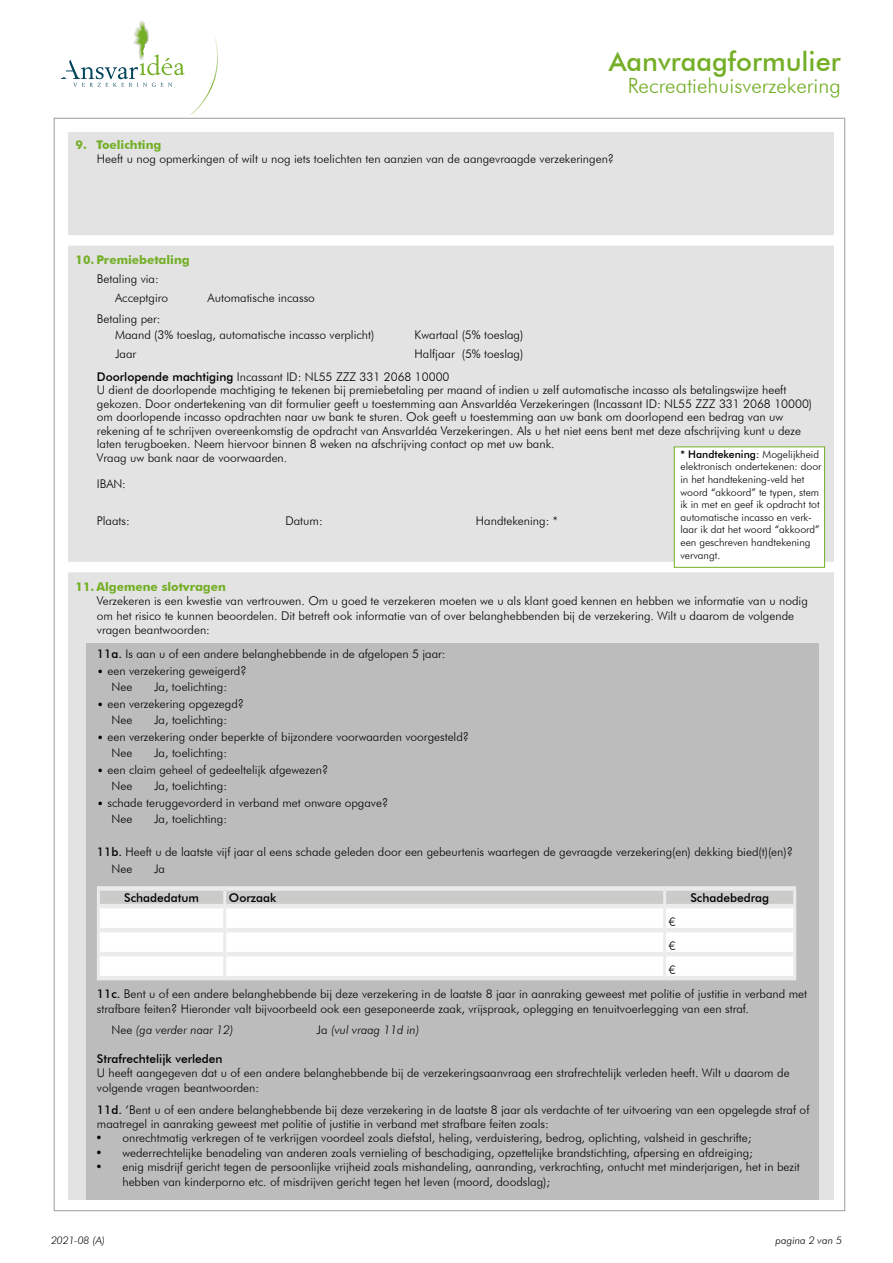
<style>
.page{position:relative;width:893px;height:1263px;background:#fff}
.page>*{position:absolute;margin:0;border:0;box-sizing:border-box;transform-origin:0 0}
.t1{font:500 27px "Futura BT";color:#74af27}
.t2{font:300 21px "Futura BT";color:#74af27}
.t3{font:300 12px/16.5px "Futura BT";color:#000}
.t4{font:500 12px "Futura BT";color:#000}
.t5{font:700 12px "Futura BT";color:#74af27}
.t6{font:italic 300 12px "Futura BT";color:#000}
.t7{font:300 10.5px/12.6px "Futura BT";color:#000}
.t8{font:italic 300 10.5px "Futura BT";color:#000}
.s1{font-weight:500}
.s2{font-style:italic}
.s3{font-style:normal}
</style>
<div class="page">
<div style="left:68px;top:132px;width:765px;height:1067px;background:#e3e3e3"></div>
<div style="left:86px;top:643px;width:732px;height:556px;background:#bcbcbc"></div>
<svg style="left:61px;top:21px;width:157px;height:94px"></svg>
<div style="left:63px;top:235px;width:777px;height:11px;background:#fff"></div>
<div style="left:63px;top:562px;width:777px;height:10px;background:#fff"></div>
<div style="left:100px;top:891px;width:693px;height:13px;background:#cbcbca"></div>
<div style="left:100px;top:908px;width:693px;height:68px;background:#fff"></div>
<div style="left:97px;top:886px;width:128px;height:5px;background:#ebebeb"></div>
<div style="left:225px;top:886px;width:440px;height:5px;background:#ebebeb"></div>
<div style="left:665px;top:886px;width:131px;height:5px;background:#ebebeb"></div>
<hr style="left:100px;top:904px;width:123px;height:4px;background:#ebebeb">
<hr style="left:226px;top:904px;width:437px;height:4px;background:#ebebeb">
<hr style="left:666px;top:904px;width:127px;height:4px;background:#ebebeb">
<hr style="left:100px;top:928px;width:123px;height:4px;background:#ebebeb">
<hr style="left:226px;top:928px;width:437px;height:4px;background:#ebebeb">
<hr style="left:666px;top:928px;width:127px;height:4px;background:#ebebeb">
<hr style="left:100px;top:952px;width:123px;height:4px;background:#ebebeb">
<hr style="left:226px;top:952px;width:437px;height:4px;background:#ebebeb">
<hr style="left:666px;top:952px;width:127px;height:4px;background:#ebebeb">
<hr style="left:97px;top:976px;width:128px;height:4px;background:#ebebeb">
<hr style="left:225px;top:976px;width:440px;height:4px;background:#ebebeb">
<hr style="left:665px;top:976px;width:131px;height:4px;background:#ebebeb">
<hr style="left:97px;top:891px;width:3px;height:15px;background:#ebebeb">
<hr style="left:223px;top:891px;width:3px;height:15px;background:#ebebeb">
<hr style="left:663px;top:891px;width:3px;height:15px;background:#ebebeb">
<hr style="left:793px;top:891px;width:3px;height:15px;background:#ebebeb">
<hr style="left:97px;top:906px;width:3px;height:24px;background:#ebebeb">
<hr style="left:223px;top:906px;width:3px;height:24px;background:#ebebeb">
<hr style="left:663px;top:906px;width:3px;height:24px;background:#ebebeb">
<hr style="left:793px;top:906px;width:3px;height:24px;background:#ebebeb">
<hr style="left:97px;top:930px;width:3px;height:24px;background:#ebebeb">
<hr style="left:223px;top:930px;width:3px;height:24px;background:#ebebeb">
<hr style="left:663px;top:930px;width:3px;height:24px;background:#ebebeb">
<hr style="left:793px;top:930px;width:3px;height:24px;background:#ebebeb">
<hr style="left:97px;top:954px;width:3px;height:22px;background:#ebebeb">
<hr style="left:223px;top:954px;width:3px;height:22px;background:#ebebeb">
<hr style="left:663px;top:954px;width:3px;height:22px;background:#ebebeb">
<hr style="left:793px;top:954px;width:3px;height:22px;background:#ebebeb">
<div style="left:674px;top:446px;width:151px;height:122px;background:#fff;border:1px solid #74af27"></div>
<h1 class="t1" style="left:609px;top:45px;width:233px">Aanvraagformulier</h1>
<h2 class="t2" style="left:628px;top:73px;width:214px">Recreatiehuisverzekering</h2>
<p class="t5" style="left:76px;top:137px;width:87px">9. Toelichting</p>
<p class="t3" style="left:97px;top:151px;width:519px">Heeft u nog opmerkingen of wilt u nog iets toelichten ten aanzien van de aangevraagde verzekeringen?</p>
<p class="t5" style="left:76px;top:253px;width:116px">10. Premiebetaling</p>
<p class="t3" style="left:115px;top:269px;width:55px;line-height:18.8px;text-indent:-18px">Betaling via:<br>Acceptgiro</p>
<p class="t3" style="left:208px;top:289px;width:109px">Automatische incasso</p>
<p class="t3" style="left:115px;top:310px;width:261px;text-indent:-18px">Betaling per:<br>Maand (3% toeslag, automatische incasso verplicht)</p>
<p class="t3" style="left:415px;top:327px;width:110px">Kwartaal (5% toeslag)</p>
<p class="t3" style="left:97px;top:342px;width:428px;line-height:22.5px;text-indent:318px">Halfjaar (5% toeslag)<br><span class="s1">Doorlopende machtiging</span> Incassant ID: NL55 ZZZ 331 2068 10000</p>
<p class="t3" style="left:97px;top:383px;width:717px;line-height:13.5px">U dient de doorlopende machtiging te tekenen bij premiebetaling per maand of indien u zelf automatische incasso als betalingswijze heeft gekozen. Door ondertekening van dit formulier geeft u toestemming aan AnsvarIdéa Verzekeringen (Incassant ID: NL55 ZZZ 331 2068 10000) om doorlopende incasso opdrachten naar uw bank te sturen. Ook geeft u toestemming aan uw bank om doorlopend een bedrag van uw rekening af te schrijven overeenkomstig de opdracht van AnsvarIdéa Verzekeringen. Als u het niet eens bent met deze afschrijving kunt u deze laten terugboeken. Neem hiervoor binnen 8 weken na afschrijving contact op met uw bank.<br>Vraag uw bank naar de voorwaarden.</p>
<p class="t3" style="left:97px;top:475px;width:31px">IBAN:</p>
<p class="t3" style="left:97px;top:513px;width:35px">Plaats:</p>
<p class="t3" style="left:285px;top:513px;width:39px">Datum:</p>
<p class="t3" style="left:476px;top:513px;width:83px">Handtekening: *</p>
<p class="t3" style="left:115px;top:345px;width:23px">Jaar</p>
<p class="t7" style="left:680px;top:448px;width:143px"><span class="s1">* Handtekening:</span> Mogelijkheid elektronisch ondertekenen: door in het handtekening-veld het woord “akkoord” te typen, stem ik in met en geef ik opdracht tot automatische incasso en verk&shy;laar ik dat het woord “akkoord” een geschreven handtekening vervangt.</p>
<p class="t5" style="left:76px;top:579px;width:152px">11. Algemene slotvragen</p>
<p class="t3" style="left:97px;top:594px;width:712px;line-height:14.4px">Verzekeren is een kwestie van vertrouwen. Om u goed te verzekeren moeten we u als klant goed kennen en hebben we informatie van u nodig om het risico te kunnen beoordelen. Dit betreft ook informatie van of over belanghebbenden bij de verzekering. Wilt u daarom de volgende vragen beantwoorden:</p>
<p class="t3" style="left:97px;top:645px;width:350px"><span class="s1">11a.</span> Is aan u of een andere belanghebbende in de afgelopen 5 jaar:</p>
<p class="t3" style="left:112px;top:662px;width:136px;text-indent:-15px">• een verzekering geweigerd?<br>Nee</p>
<p class="t3" style="left:154px;top:678px;width:74px">Ja, toelichting:</p>
<p class="t3" style="left:112px;top:695px;width:134px;text-indent:-15px">• een verzekering opgezegd?<br>Nee</p>
<p class="t3" style="left:154px;top:711px;width:74px">Ja, toelichting:</p>
<p class="t3" style="left:112px;top:728px;width:359px;text-indent:-15px">• een verzekering onder beperkte of bijzondere voorwaarden voorgesteld?<br>Nee</p>
<p class="t3" style="left:154px;top:745px;width:74px">Ja, toelichting:</p>
<p class="t3" style="left:112px;top:761px;width:218px;text-indent:-15px">• een claim geheel of gedeeltelijk afgewezen?<br>Nee</p>
<p class="t3" style="left:154px;top:778px;width:74px">Ja, toelichting:</p>
<p class="t3" style="left:112px;top:794px;width:278px;text-indent:-15px">• schade teruggevorderd in verband met onware opgave?<br>Nee</p>
<p class="t3" style="left:154px;top:811px;width:74px">Ja, toelichting:</p>
<p class="t3" style="left:112px;top:844px;width:683px;text-indent:-15px"><span class="s1">11b.</span> Heeft u de laatste vijf jaar al eens schade geleden door een gebeurtenis waartegen de gevraagde verzekering(en) dekking bied(t)(en)?<br>Nee</p>
<p class="t3" style="left:154px;top:860px;width:12px">Ja</p>
<p class="t4" style="left:124px;top:890px;width:76px">Schadedatum</p>
<p class="t4" style="left:229px;top:890px;width:49px">Oorzaak</p>
<p class="t4" style="left:690px;top:890px;width:80px">Schadebedrag</p>
<p class="t3" style="left:669px;top:913px;width:8px">€</p>
<p class="t3" style="left:669px;top:937px;width:8px">€</p>
<p class="t3" style="left:669px;top:961px;width:8px">€</p>
<p class="t3" style="left:97px;top:986px;width:712px"><span class="s1">11c.</span> Bent u of een andere belanghebbende bij deze verzekering in de laatste 8 jaar in aanraking geweest met politie of justitie in verband met</p>
<p class="t3" style="left:112px;top:998px;width:639px;line-height:21px;text-indent:-15px">strafbare feiten? Hieronder valt bijvoorbeeld ook een geseponeerde zaak, vrijspraak, oplegging en tenuitvoerlegging van een straf.<br>Nee <span class="s2">(ga verder naar 12)</span></p>
<p class="t6" style="left:317px;top:1023px;width:104px"><span class="s3">Ja</span> (vul vraag 11d in)</p>
<p class="t4" style="left:97px;top:1051px;width:127px">Strafrechtelijk verleden</p>
<p class="t3" style="left:97px;top:1066px;width:694px;line-height:14.4px">U heeft aangegeven dat u of een andere belanghebbende bij de verzekeringsaanvraag een strafrechtelijk verleden heeft. Wilt u daarom de volgende vragen beantwoorden:</p>
<p class="t3" style="left:97px;top:1102px;width:714px;line-height:14.4px"><span class="s1">11d.</span> ‘Bent u of een andere belanghebbende bij deze verzekering in de laatste 8 jaar als verdachte of ter uitvoering van een opgelegde straf of maatregel in aanraking geweest met politie of justitie in verband met strafbare feiten zoals:</p>
<p class="t3" style="left:95px;top:1130px;width:658px">• onrechtmatig verkregen of te verkrijgen voordeel zoals diefstal, heling, verduistering, bedrog, oplichting, valsheid in geschrifte;</p>
<p class="t3" style="left:95px;top:1144px;width:659px">• wederrechtelijke benadeling van anderen zoals vernieling of beschadiging, opzettelijke brandstichting, afpersing en afdreiging;</p>
<p class="t3" style="left:122px;top:1160px;width:679px;line-height:14.4px;text-indent:-27px">• enig misdrijf gericht tegen de persoonlijke vrijheid zoals mishandeling, aanranding, verkrachting, ontucht met minderjarigen, het in bezit hebben van kinderporno etc. of misdrijven gericht tegen het leven (moord, doodslag);</p>
<p class="t8" style="left:51px;top:1234px;width:55px">2021-08 (A)</p>
<p class="t8" style="left:775px;top:1234px;width:68px">pagina 2 van 5</p>
</div>
